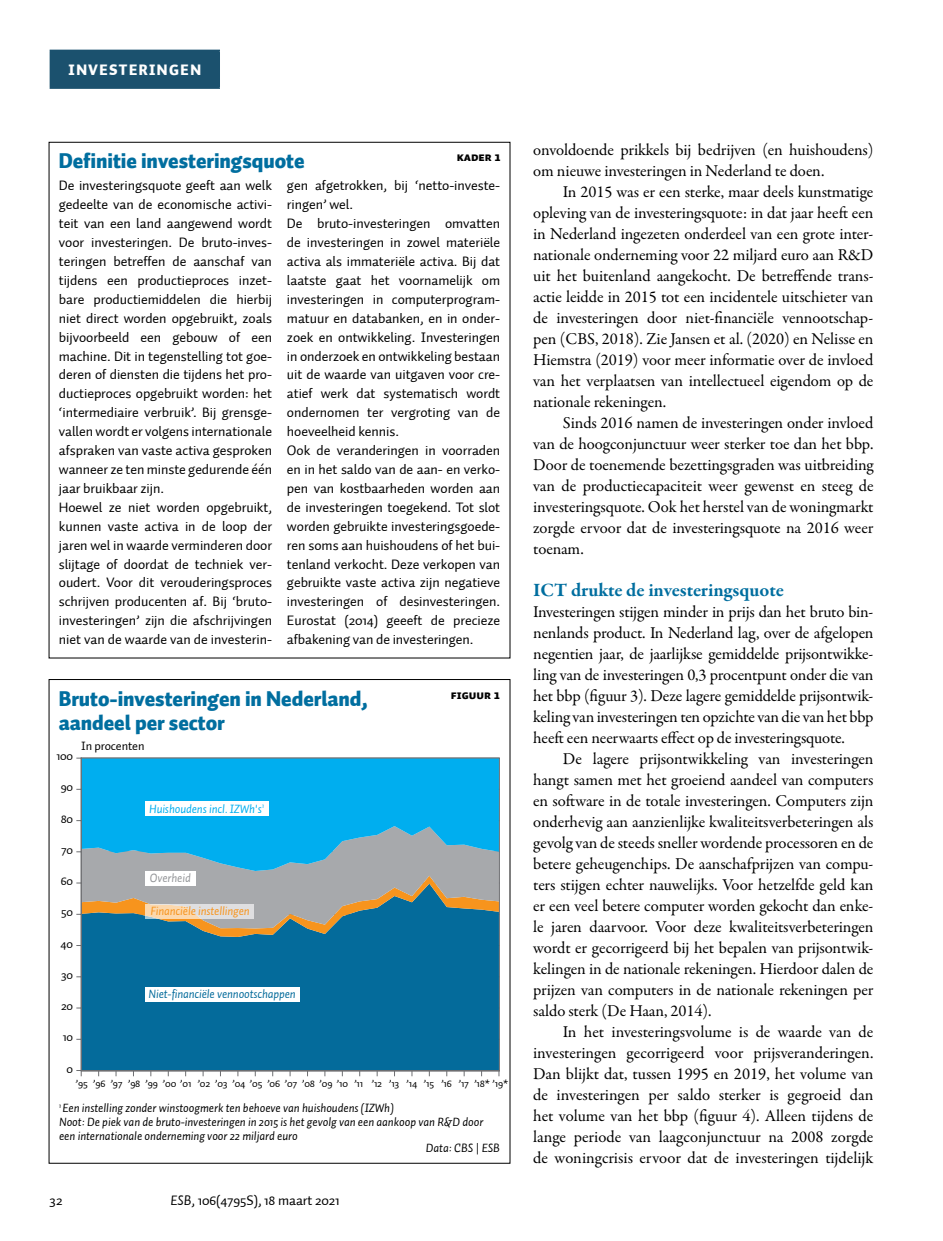
<style>
.page{position:relative;width:943px;height:1241px;background:#fff}
.page>*{position:absolute;margin:0;border:0;box-sizing:border-box;transform-origin:0 0}
.t1{font:900 21px/24.5px "Auto 1";letter-spacing:-.005em;color:#006e9f}
.t2{font:700 19.25px "Garamond Premr Pro";letter-spacing:-.005em;color:#006e9f}
.t3{font:16.62px/21px "Garamond Premr Pro";letter-spacing:-.01em;color:#000;text-align:justify}
.t4{font:900 14.88px "Auto 1";letter-spacing:.1em;color:#fff}
.t5{font:14px/18.9px "Auto 1";letter-spacing:-.005em;color:#000}
.t6{font:italic 12.25px/14px "Auto 1";letter-spacing:-.005em;color:#000}
.t7{font:12.25px "Auto 1";letter-spacing:-.01em;color:#000101}
.t8{font:italic 12.25px "Auto 1";letter-spacing:-.01em;color:#046b9b}
.t9{font:italic 12.25px "Auto 1";letter-spacing:-.01em;color:#00aeef}
.t10{font:italic 12.25px "Auto 1";letter-spacing:-.01em;color:#f7941d}
.t11{font:12.25px "Auto 1 Black Sm Cp";color:#000}
.t12{font:italic 12.25px "Auto 1";letter-spacing:-.01em;color:#939598}
.t13{font:10.5px "Auto 1";letter-spacing:-.01em;color:#000101}
.s1{font-style:normal}
.s2{font-style:italic}
</style>
<div class="page">
<div style="left:50px;top:50px;width:169px;height:38px;background:#1b516e"></div>
<hr style="left:50px;top:50px;width:170px;height:1px;background:#1b516e">
<hr style="left:218px;top:51px;width:2px;height:36px;background:#1b516e">
<hr style="left:50px;top:87px;width:170px;height:2px;background:#1b516e">
<div style="left:83px;top:936px;width:414px;height:133px;background:#046b9b"></div>
<div style="left:83px;top:759px;width:414px;height:61px;background:#00aeef"></div>
<hr style="left:81px;top:758px;width:1px;height:312px;background:#6d6e71">
<svg style="left:77px;top:820px;width:422px;height:116px;background:#649fb2"></svg>
<hr style="left:81px;top:1069px;width:418px;height:1px;background:#6d6e71">
<svg style="left:77px;top:1069px;width:5px;height:6px"></svg>
<div style="left:145px;top:871px;width:50px;height:14px;background:#fff"></div>
<div style="left:145px;top:801px;width:123px;height:14px;background:#fff"></div>
<svg style="left:145px;top:904px;width:109px;height:14px;background:#eadccc"></svg>
<div style="left:145px;top:986px;width:155px;height:15px;background:#fff"></div>
<p class="t4" style="left:69px;top:60px;width:134px">INVESTERINGEN</p>
<p class="t1" style="left:59px;top:149px;width:247px">Definitie investeringsquote</p>
<p class="t5" style="left:59px;top:176px;width:215px">De investeringsquote geeft aan welk gedeelte van de economische activi&shy;teit van een land aangewend wordt voor investeringen. De bruto-inves&shy;teringen betreffen de aanschaf van tijdens een productieproces inzet&shy;bare productiemiddelen die hierbij niet direct worden opgebruikt, zoals bijvoorbeeld een gebouw of een machine. Dit in tegenstelling tot goe&shy;deren of diensten die tijdens het pro&shy;ductieproces opgebruikt worden: het ‘intermediaire verbruik’. Bij grensge&shy;vallen wordt er volgens internationale afspraken van vaste activa gesproken wanneer ze ten minste gedurende één jaar bruikbaar zijn.<br>Hoewel ze niet worden opgebruikt, kunnen vaste activa in de loop der jaren wel in waarde verminderen door slijtage of doordat de techniek ver&shy;oudert. Voor dit verouderingsproces schrijven producenten af. Bij ‘bruto&shy;investeringen’ zijn die afschrijvingen niet van de waarde van de investerin-</p>
<p class="t5" style="left:287px;top:176px;width:215px">gen afgetrokken, bij ‘netto-investe&shy;ringen’ wel.<br>De bruto-investeringen omvatten de investeringen in zowel materiële activa als immateriële activa. Bij dat laatste gaat het voornamelijk om investeringen in computerprogram&shy;matuur en databanken, en in onder&shy;zoek en ontwikkeling. Investeringen in onderzoek en ontwikkeling bestaan uit de waarde van uitgaven voor cre&shy;atief werk dat systematisch wordt ondernomen ter vergroting van de hoeveelheid kennis.<br>Ook de veranderingen in voorraden en in het saldo van de aan- en verko&shy;pen van kostbaarheden worden aan de investeringen toegekend. Tot slot worden gebruikte investeringsgoede&shy;ren soms aan huishoudens of het bui&shy;tenland verkocht. Deze verkopen van gebruikte vaste activa zijn negatieve investeringen of desinvesteringen.<br>Eurostat (2014) geeeft de precieze afbakening van de investeringen.</p>
<p class="t11" style="left:456px;top:150px;width:46px">KADER 1</p>
<p class="t1" style="left:59px;top:686px;width:311px">Bruto-investeringen in Nederland, aandeel per sector</p>
<p class="t11" style="left:451px;top:687px;width:51px">FIGUUR 1</p>
<p class="t7" style="left:56px;top:748px;width:18px">100</p>
<p class="t7" style="left:81px;top:738px;width:65px">In procenten</p>
<p class="t7" style="left:61px;top:779px;width:14px">90</p>
<p class="t7" style="left:61px;top:810px;width:14px">80</p>
<p class="t9" style="left:149px;top:800px;width:116px">Huishoudens incl. IZWh's<sup>1</sup></p>
<p class="t7" style="left:61px;top:842px;width:13px">70</p>
<p class="t7" style="left:61px;top:873px;width:14px">60</p>
<p class="t7" style="left:61px;top:904px;width:13px">50</p>
<p class="t7" style="left:61px;top:935px;width:14px">40</p>
<p class="t7" style="left:61px;top:966px;width:13px">30</p>
<p class="t7" style="left:61px;top:998px;width:14px">20</p>
<p class="t12" style="left:150px;top:869px;width:43px">Overheid</p>
<p class="t10" style="left:150px;top:903px;width:101px">Financiële instellingen</p>
<p class="t8" style="left:148px;top:985px;width:149px">Niet-financiële vennootschappen</p>
<p class="t7" style="left:63px;top:1029px;width:12px">10</p>
<p class="t7" style="left:67px;top:1060px;width:8px">0</p>
<p class="t13" style="left:76px;top:1076px;width:434px">’95 ’96 ’97 ’98 ’99 ’00 ’01 ’02 ’03 ’04 ’05 ’06 ’07 ’08 ’09 ’10 ’11 ’12 ’13 ’14 ’15 ’16 ’17 ’18* ’19*</p>
<p class="t6" style="left:59px;top:1100px;width:426px"><sup>1</sup> Een instelling zonder winstoogmerk ten behoeve van huishoudens (IZWh)<br>Noot: De piek van de bruto-investeringen in 2015 is het gevolg van een aankoop van R&amp;D door een internationale onderneming voor 22 miljard euro</p>
<p class="t6" style="left:426px;top:1140px;width:76px">Data: CBS <span class="s1">|</span> ESB</p>
<p class="t5" style="left:50px;top:1191px;width:15px">32</p>
<p class="t5" style="left:170px;top:1191px;width:171px"><span class="s2">ESB</span>, 106(4795S), 18 maart 2021</p>
<p class="t3" style="left:533px;top:139px;width:342px">onvoldoende prikkels bij bedrijven (en huishoudens) om nieuwe investeringen in Nederland te doen.</p>
<p class="t3" style="left:533px;top:181px;width:342px;text-indent:30px">In 2015 was er een sterke, maar deels kunstmatige opleving van de investeringsquote: in dat jaar heeft een in Nederland ingezeten onderdeel van een grote inter&shy;nationale onderneming voor 22 miljard euro aan R&amp;D uit het buitenland aangekocht. De betreffende trans&shy;actie leidde in 2015 tot een incidentele uitschieter van de investeringen door niet-financiële vennootschap&shy;pen (CBS, 2018). Zie Jansen et al. (2020) en Nelisse en Hiemstra (2019) voor meer informatie over de invloed van het verplaatsen van intellectueel eigendom op de nationale rekeningen.</p>
<p class="t3" style="left:533px;top:412px;width:342px;text-indent:30px">Sinds 2016 namen de investeringen onder invloed van de hoogconjunctuur weer sterker toe dan het bbp.<br>Door de toenemende bezettingsgraden was uitbreiding van de productiecapaciteit weer gewenst en steeg de investeringsquote. Ook het herstel van de woningmarkt zorgde ervoor dat de investeringsquote na 2016 weer toenam.</p>
<p class="t2" style="left:533px;top:578px;width:252px">ICT drukte de investeringsquote</p>
<p class="t3" style="left:533px;top:601px;width:342px">Investeringen stijgen minder in prijs dan het bruto bin&shy;nenlands product. In Nederland lag, over de afgelopen negentien jaar, de jaarlijkse gemiddelde prijsontwikke&shy;ling van de investeringen 0,3 procentpunt onder die van het bbp (figuur 3). Deze lagere gemiddelde prijsontwik&shy;keling van investeringen ten opzichte van die van het bbp heeft een neerwaarts effect op de investeringsquote.</p>
<p class="t3" style="left:533px;top:748px;width:342px;text-indent:30px">De lagere prijsontwikkeling van investeringen hangt samen met het groeiend aandeel van computers en software in de totale investeringen. Computers zijn onderhevig aan aanzienlijke kwaliteitsverbeteringen als gevolg van de steeds sneller wordende processoren en de betere geheugenchips. De aanschafprijzen van compu&shy;ters stijgen echter nauwelijks. Voor hetzelfde geld kan er een veel betere computer worden gekocht dan enke&shy;le jaren daarvoor. Voor deze kwaliteitsverbeteringen wordt er gecorrigeerd bij het bepalen van prijsontwik&shy;kelingen in de nationale rekeningen. Hierdoor dalen de prijzen van computers in de nationale rekeningen per saldo sterk (De Haan, 2014).</p>
<p class="t3" style="left:533px;top:1021px;width:342px;text-indent:30px">In het investeringsvolume is de waarde van de investeringen gecorrigeerd voor prijsveranderingen.<br>Dan blijkt dat, tussen 1995 en 2019, het volume van de investeringen per saldo sterker is gegroeid dan het volume van het bbp (figuur 4). Alleen tijdens de lange periode van laagconjunctuur na 2008 zorgde de woningcrisis ervoor dat de investeringen tijdelijk</p>
</div>
